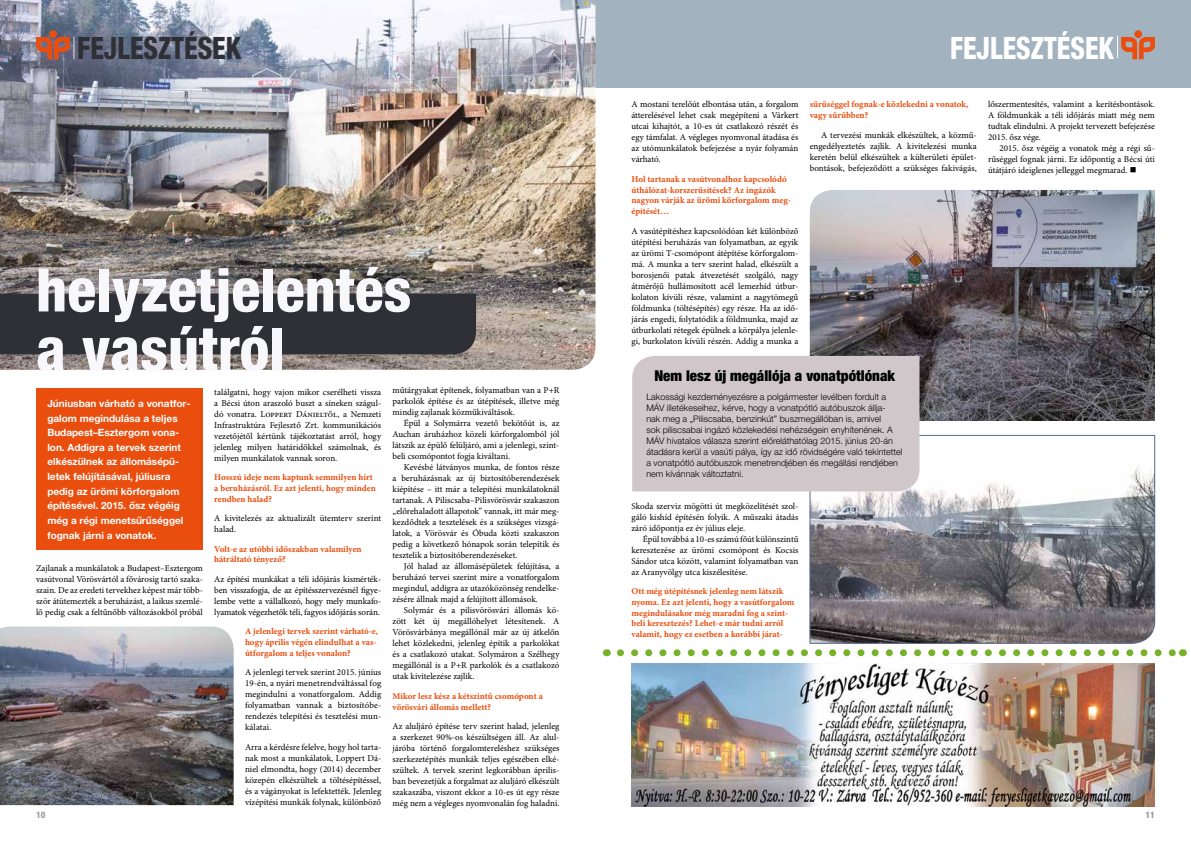
<style>
.page{position:relative;width:1191px;height:842px;background:#fff}
.page>*{position:absolute;margin:0;border:0;box-sizing:border-box;transform-origin:0 0}
.t1{font:800 condensed 60px/59px "Helvetica Neue LT Pro";color:#f7f7fc}
.t2{font:800 condensed 30.9px "Helvetica Neue LT Pro";color:#2f3035;scale:.88 1}
.t3{font:800 condensed 30.9px "Helvetica Neue LT Pro";color:#fff;scale:.88 1}
.t4{font:900 condensed 15px "Helvetica Neue LT Pro";color:#000}
.t5{font:700 10px/14.6px "Helvetica Neue LT Pro";color:#fff}
.t6{font:9px/11px "Minion Pro";letter-spacing:-.005em;color:#000;text-align:justify}
.t7{font:700 9px/10.8px "Minion Pro";color:#e94e0f}
.t8{font:300 9px/11px "Helvetica Neue LT Pro";color:#000}
.t9{font:800 condensed 9px "Helvetica Neue LT Pro";color:#9d9d9c}
.t10{font:800 condensed 9px "Helvetica Neue LT Pro";color:#98989b}
</style>
<div class="page">
<div style="left:595px;top:0;width:596px;height:87px;background:#a2b2be"></div>
<img style="left:809px;top:190px;width:346px;height:231px">
<img style="left:0;top:0;width:595px;height:370px">
<svg style="left:809px;top:435px;width:346px;height:209px"></svg>
<div style="left:1134px;top:30px;width:8px;height:8px;background:#e94e0f;border-radius:50%"></div>
<div style="left:49px;top:30px;width:8px;height:8px;background:#e94e0f;border-radius:50%"></div>
<svg style="left:36px;top:37px;width:38px;height:22px"></svg>
<div style="left:0;top:293px;width:476px;height:61px;background:#2f3035"></div>
<div style="left:36px;top:388px;width:167px;height:162px;background:#e94e0f"></div>
<div style="left:632px;top:356px;width:287px;height:135px;background:#d0c7cb"></div>
<img style="left:631px;top:663px;width:524px;height:143px">
<img style="left:0;top:626px;width:234px;height:179px">
<svg style="left:620px;top:649px;width:555px;height:7px"></svg>
<svg style="left:1117px;top:36px;width:38px;height:23px"></svg>
<h2 class="t2" style="left:77px;top:29px;width:188px">FEJLESZTÉSEK</h2>
<h2 class="t3" style="left:950px;top:29px;width:188px">FEJLESZTÉSEK</h2>
<h1 class="t1" style="left:36px;top:260px;width:377px">helyzetjelentés a vasútról</h1>
<p class="t5" style="left:47px;top:396px;width:145px">Júniusban várható a vonatfor&shy;galom megindulása a teljes<br>Budapest–Esztergom vona&shy;lon. Addigra a tervek szerint elkészülnek az állomásépü&shy;letek felújításával, júliusra pedig az ürömi körforgalom építésével. 2015. ősz végéig még a régi menetsűrűséggel fognak járni a vonatok.</p>
<p class="t6" style="left:36px;top:562px;width:168px">Zajlanak a munkálatok a Budapest–Esztergom vasútvonal Vörösvártól a fővárosig tartó szaka&shy;szain. De az eredeti tervekhez képest már több&shy;ször átütemezték a beruházást, a laikus szemlé&shy;lő pedig csak a feltűnőbb változásokból próbál</p>
<p class="t6" style="left:392px;top:385px;width:168px">műtárgyakat építenek, folyamatban van a P+R parkolók építése és az útépítések, illetve még mindig zajlanak közműkiváltások.</p>
<p class="t6" style="left:392px;top:418px;width:168px;text-indent:11px">Épül a Solymárra vezető bekötőút is, az Auchan áruházhoz közeli körforgalomból jól látszik az épülő felüljáró, ami a jelenlegi, szint&shy;beli csomópontot fogja kiváltani.</p>
<p class="t6" style="left:392px;top:462px;width:169px;text-indent:11px">Kevésbé látványos munka, de fontos része a beruházásnak az új biztosítóberendezések kiépítése – itt már a telepítési munkálatoknál tartanak. A Piliscsaba–Pilisvörösvár szakaszon „előrehaladott állapotok” vannak, itt már meg&shy;kezdődtek a tesztelések és a szükséges vizsgá&shy;latok, a Vörösvár és Óbuda közti szakaszon pedig a következő hónapok során telepítik és tesztelik a biztosítóberendezéseket.</p>
<p class="t6" style="left:392px;top:561px;width:168px;text-indent:11px">Jól halad az állomásépületek felújítása, a beruházó tervei szerint mire a vonatforgalom megindul, addigra az utazóközönség rendelke&shy;zésére állnak majd a felújított állomások.</p>
<p class="t6" style="left:392px;top:605px;width:169px;text-indent:11px">Solymár és a pilisvörösvári állomás kö&shy;zött két új megállóhelyet létesítenek. A Vörösvárbánya megállónál már az új átkelőn lehet közlekedni, jelenleg építik a parkolókat és a csatlakozó utakat. Solymáron a Szélhegy megállónál is a P+R parkolók és a csatlakozó utak kivitelezése zajlik.</p>
<p class="t7" style="left:392px;top:690px;width:152px">Mikor lesz kész a kétszintű csomópont a vörösvári állomás mellett?</p>
<p class="t6" style="left:392px;top:721px;width:168px">Az aluljáró építése terv szerint halad, jelenleg a szerkezet 90%-os készültségen áll. Az alul&shy;járóba történő forgalomtereléshez szükséges szerkezetépítés munkák teljes egészében elké&shy;szültek. A tervek szerint legkorábban április&shy;ban bevezetjük a forgalmat az aluljáró elkészült szakaszába, viszont ekkor a 10-es út egy része még nem a végleges nyomvonalán fog haladni.</p>
<p class="t6" style="left:214px;top:387px;width:169px">találgatni, hogy vajon mikor cserélheti vissza a Bécsi úton araszoló buszt a síneken szágul&shy;dó vonatra. Loppert Dánieltől, a Nemzeti Infrastruktúra Fejlesztő Zrt. kommunikációs vezetőjétől kértünk tájékoztatást arról, hogy jelenleg milyen határidőkkel számolnak, és milyen munkálatok vannak soron.</p>
<p class="t7" style="left:214px;top:472px;width:163px">Hosszú ideje nem kaptunk semmilyen hírt a beruházásról. Ez azt jelenti, hogy minden rendben halad?</p>
<p class="t6" style="left:214px;top:513px;width:168px">A kivitelezés az aktualizált ütemterv szerint halad.</p>
<p class="t7" style="left:214px;top:543px;width:149px">Volt-e az utóbbi időszakban valamilyen hátráltató tényező?</p>
<p class="t6" style="left:214px;top:574px;width:168px">Az építési munkákat a téli időjárás kismérték&shy;ben visszafogja, de az építésszervezésnél figye&shy;lembe vette a vállalkozó, hogy mely munkafo&shy;lyamatok végezhetők téli, fagyos időjárás során.</p>
<p class="t7" style="left:245px;top:626px;width:135px">A jelenlegi tervek szerint várható-e, hogy április végén elindulhat a vas&shy;útforgalom a teljes vonalon?</p>
<p class="t6" style="left:245px;top:667px;width:138px">A jelenlegi tervek szerint 2015. június 19-én, a nyári menetrendváltással fog megindulni a vonatforgalom. Addig folyamatban vannak a biztosítóbe&shy;rendezés telepítési és tesztelési mun&shy;kálatai.</p>
<p class="t6" style="left:245px;top:741px;width:138px">Arra a kérdésre felelve, hogy hol tarta&shy;nak most a munkálatok, Loppert Dá&shy;niel elmondta, hogy (2014) december közepén elkészültek a töltésépítéssel, és a vágányokat is lefektették. Jelenleg vízépítési munkák folynak, különböző</p>
<p class="t6" style="left:631px;top:99px;width:168px">A mostani terelőút elbontása után, a forgalom átterelésével lehet csak megépíteni a Várkert utcai kihajtót, a 10-es út csatlakozó részét és egy támfalat. A végleges nyomvonal átadása és az utómunkálatok befejezése a nyár folyamán várható.</p>
<p class="t7" style="left:631px;top:173px;width:161px">Hol tartanak a vasútvonalhoz kapcsolódó úthálózat-korszerűsítések? Az ingázók nagyon várják az ürömi körforgalom meg&shy;építését…</p>
<p class="t6" style="left:631px;top:225px;width:169px">A vasútépítéshez kapcsolódóan két különböző útépítési beruházás van folyamatban, az egyik az ürömi T-csomópont átépítése körforgalom&shy;má. A munka a terv szerint halad, elkészült a borosjenői patak átvezetését szolgáló, nagy átmérőjű hullámosított acél lemezhíd útbur&shy;kolaton kívüli része, valamint a nagytömegű földmunka (töltésépítés) egy része. Ha az idő&shy;járás engedi, folytatódik a földmunka, majd az útburkolati rétegek épülnek a körpálya jelenle&shy;gi, burkolaton kívüli részén. Addig a munka a</p>
<p class="t7" style="left:809px;top:99px;width:160px">sűrűséggel fognak-e közlekedni a vonatok, vagy sűrűbben?</p>
<p class="t6" style="left:809px;top:129px;width:168px;text-indent:11px">A tervezési munkák elkészültek, a közmű&shy;engedélyeztetés zajlik. A kivitelezési munka keretén belül elkészültek a külterületi épület&shy;bontások, befejeződött a szükséges fakivágás,</p>
<h3 class="t4" style="left:654px;top:366px;width:242px">Nem lesz új megállója a vonatpótlónak</h3>
<p class="t8" style="left:646px;top:391px;width:258px">Lakossági kezdeményezésre a polgármester levélben fordult a MÁV illetékeseihez, kérve, hogy a vonatpótló autóbuszok állja-<br>nak meg a „Piliscsaba, benzinkút” buszmegállóban is, amivel<br>sok piliscsabai ingázó közlekedési nehézségein enyhítenének. A MÁV hivatalos válasza szerint előreláthatólag 2015. június 20-án átadásra kerül a vasúti pálya, így az idő rövidségére való tekintettel a vonatpótló autóbuszok menetrendjében és megállási rendjében nem kívánnak változtatni.</p>
<p class="t6" style="left:631px;top:500px;width:168px">Skoda szerviz mögötti út megközelítését szol&shy;gáló kishíd építésén folyik. A műszaki átadás záró időpontja ez év július eleje.</p>
<p class="t6" style="left:631px;top:533px;width:168px;text-indent:11px">Épül továbbá a 10-es számú főút különszintű keresztezése az ürömi csomópont és Kocsis Sándor utca között, valamint folyamatban van az Aranyvölgy utca kiszélesítése.</p>
<p class="t7" style="left:631px;top:585px;width:165px">Ott még útépítésnek jelenleg nem látszik nyoma. Ez azt jelenti, hogy a vasútforgalom megindulásakor még maradni fog a szint&shy;beli keresztezés? Lehet-e már tudni arról valamit, hogy ez esetben a korábbi járat-</p>
<p class="t6" style="left:988px;top:99px;width:168px">lőszermentesítés, valamint a kerítésbontások.<br>A földmunkák a téli időjárás miatt még nem tudtak elindulni. A projekt tervezett befejezése 2015. ősz vége.</p>
<p class="t6" style="left:988px;top:143px;width:168px;text-indent:11px">2015. ősz végéig a vonatok még a régi sű&shy;rűséggel fognak járni. Ez időpontig a Bécsi úti útátjáró ideiglenes jelleggel megmarad. ■</p>
<p class="t9" style="left:36px;top:810px;width:11px">10</p>
<p class="t10" style="left:1145px;top:810px;width:11px">11</p>
</div>
